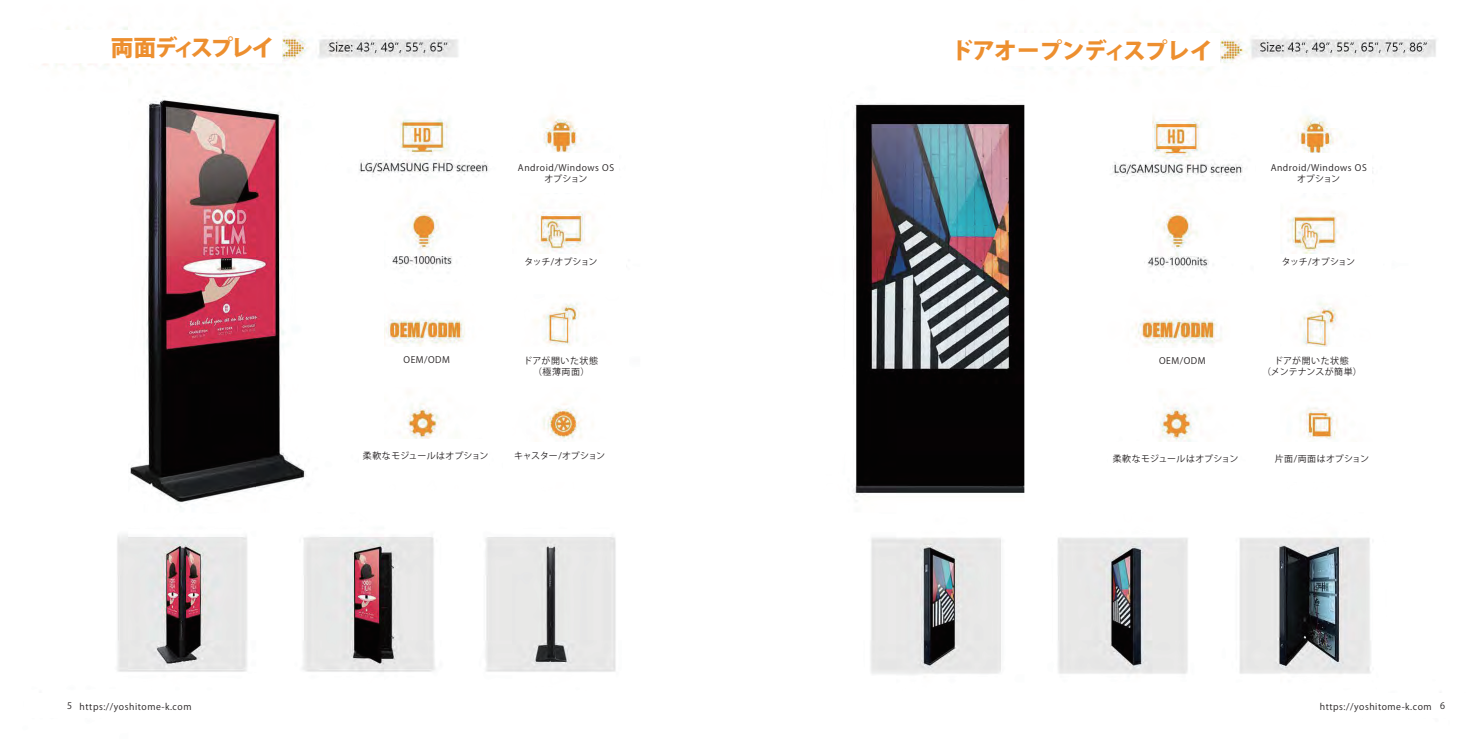
<style>
.page{position:relative;width:1477px;height:739px;background:#fff}
.page>*{position:absolute;margin:0;border:0;box-sizing:border-box;transform-origin:0 0}
.t1{font:800 22.7px "Koz Go Pr 6 N";letter-spacing:-.045em;color:#ed8f2f}
.t2{font:800 22.7px "Koz Go Pr 6 N";letter-spacing:-.11em;color:#ed8f2f}
.t3{font:9px "Koz Go Pr 6 N";letter-spacing:.06em;color:#231f20}
.t4{font:8.95px/10.8px "Koz Go Pr 6 N Medium 90 ms RKSJ H";letter-spacing:.05em;color:#231f20;text-align:center}
.t5{font:8.95px "Koz Go Pr 6 N Medium 90 ms RKSJ H";letter-spacing:.03em;color:#231f20}
.t6{font:8.95px "Koz Go Pr 6 N Medium 90 ms RKSJ H";letter-spacing:-.055em;color:#231f20}
.t7{font:8.95px "Koz Go Pr 6 N Medium 90 ms RKSJ H";letter-spacing:-.03em;color:#231f20}
</style>
<div class="page">
<img style="left:43px;top:23px;width:1398px;height:670px">
<div style="left:3px;top:31px;width:278px;height:32px;background:#fff"></div>
<div style="left:941px;top:33px;width:278px;height:32px;background:#fff"></div>
<div style="left:503px;top:154px;width:116px;height:39px;background:#fff"></div>
<div style="left:497px;top:254px;width:128px;height:39px;background:#fff"></div>
<div style="left:503px;top:442px;width:116px;height:39px;background:#fff"></div>
<div style="left:359px;top:439px;width:129px;height:39px;background:#fff"></div>
<div style="left:485px;top:347px;width:143px;height:39px;background:#fff"></div>
<div style="left:1256px;top:154px;width:115px;height:39px;background:#fff"></div>
<div style="left:1254px;top:254px;width:129px;height:39px;background:#fff"></div>
<div style="left:1235px;top:347px;width:143px;height:39px;background:#fff"></div>
<div style="left:1108px;top:442px;width:130px;height:39px;background:#fff"></div>
<div style="left:1254px;top:442px;width:130px;height:39px;background:#fff"></div>
<div style="left:375px;top:347px;width:128px;height:39px;background:#fff"></div>
<div style="left:1130px;top:348px;width:129px;height:39px;background:#fff"></div>
<h1 class="t2" style="left:111px;top:35px;width:165px">両面ディスプレイ</h1>
<h1 class="t1" style="left:950px;top:38px;width:263px">ドアオープンディスプレイ</h1>
<p class="t4" style="left:518px;top:162px;width:98px">Android/Windows OSオプション</p>
<p class="t4" style="left:1270px;top:162px;width:98px">Android/Windows OSオプション</p>
<p class="t6" style="left:524px;top:256px;width:75px">タッチ/オプション</p>
<p class="t6" style="left:1281px;top:256px;width:75px">タッチ/オプション</p>
<p class="t4" style="left:403px;top:355px;width:48px">OEM/ODM</p>
<p class="t4" style="left:1159px;top:356px;width:48px">OEM/ODM</p>
<p class="t4" style="left:523px;top:356px;width:76px">ドアが開いた状態（極薄両面）</p>
<p class="t4" style="left:1262px;top:356px;width:101px">ドアが開いた状態<br>（メンテナンスが簡単）</p>
<p class="t5" style="left:363px;top:451px;width:127px">柔軟なモジュールはオプション</p>
<p class="t7" style="left:514px;top:451px;width:93px">キャスター/オプション</p>
<p class="t5" style="left:1112px;top:453px;width:127px">柔軟なモジュールはオプション</p>
<p class="t4" style="left:1274px;top:453px;width:96px">片面/両面はオプション</p>
<p class="t3" style="left:67px;top:701px;width:126px">5 https://yoshitome-k.com</p>
<p class="t3" style="left:1319px;top:701px;width:127px">https://yoshitome-k.com 6</p>
</div>
